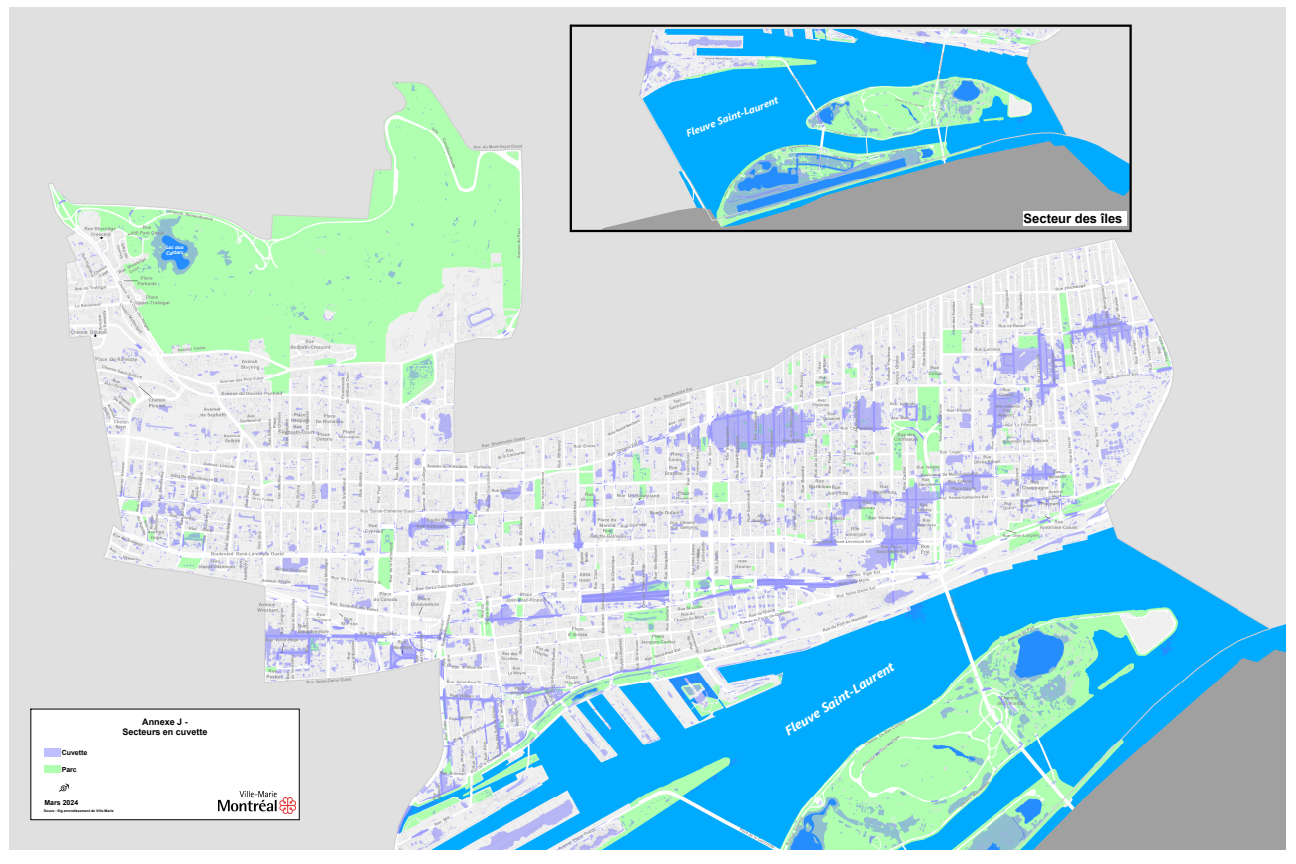
<style>
.page{position:relative;width:1296px;height:864px;background:#fff}
.page>*{position:absolute;margin:0;border:0;box-sizing:border-box;transform-origin:0 0}
.t1{font:italic 700 13px "Segoe UI";color:#fff}
.t2{font:700 13px "Arial";color:#000}
.t3{font:italic 700 10px "Segoe UI";color:#fff}
.t4{font:700 9px/10.3px "Arial";color:#000;text-align:center}
.t5{font:700 7px "Arial";letter-spacing:.005em;color:#000}
.t6{font:italic 700 5px/5.8px "Segoe UI";color:#fff}
.t7{font:700 3.5px "Arial";letter-spacing:-.005em;color:#000}
</style>
<div class="page">
<img style="left:10px;top:8px;width:1276px;height:842px">
<div style="left:31px;top:709px;width:268px;height:111px;background:#fff"></div>
<div style="left:31px;top:709px;width:268px;height:111px;border:1px solid #000"></div>
<svg style="left:59px;top:783px;width:10px;height:9px"></svg>
<img style="left:219px;top:792px;width:76px;height:22px">
<div style="left:45px;top:766px;width:16px;height:7px;background:#b0ffb0"></div>
<img style="left:573px;top:30px;width:556px;height:199px">
<div style="left:570px;top:25px;width:562px;height:207px;border:2px solid #000"></div>
<div style="left:1023px;top:211px;width:104px;height:15px;background:#fff"></div>
<h3 class="t6" style="left:166px;top:244px;width:19px;rotate:-1deg">Lac aux<br>Castors</h3>
<h3 class="t5" style="left:62px;top:749px;width:27px">Cuvette</h3>
<h3 class="t5" style="left:62px;top:765px;width:17px">Parc</h3>
<h3 class="t4" style="left:123px;top:716px;width:86px">Annexe J -<br>Secteurs en cuvette</h3>
<h3 class="t5" style="left:44px;top:799px;width:35px">Mars 2024</h3>
<p class="t7" style="left:44px;top:809px;width:71px">Souce : Sig arrondissement de Ville-Marie</p>
<h2 class="t3" style="left:684px;top:126px;width:99px;rotate:-20deg">Fleuve Saint-Laurent</h2>
<h1 class="t2" style="left:1024px;top:211px;width:100px">Secteur des îles</h1>
<h1 class="t1" style="left:781px;top:724px;width:128px;rotate:-32deg">Fleuve Saint-Laurent</h1>
</div>
